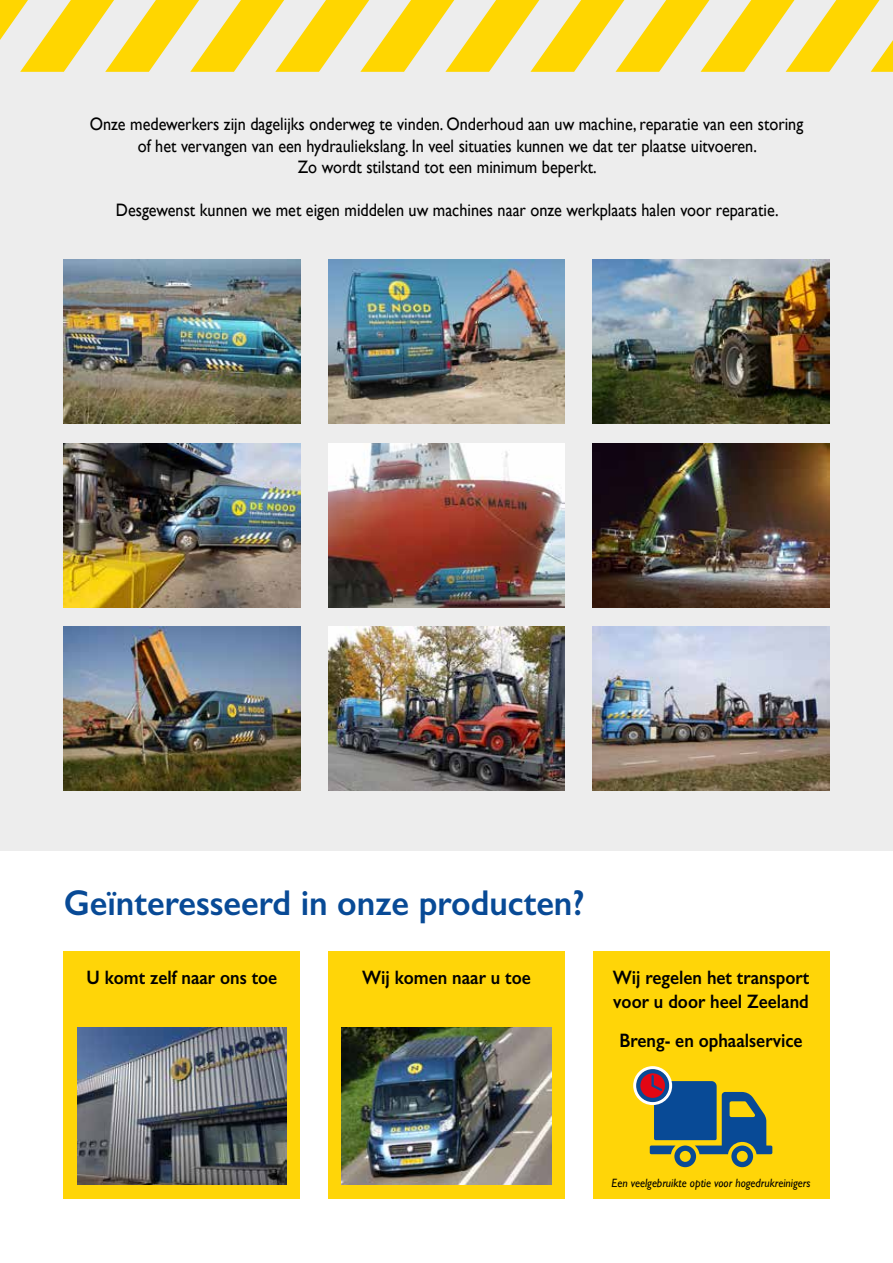
<style>
.page{position:relative;width:893px;height:1263px;background:#fff}
.page>*{position:absolute;margin:0;border:0;box-sizing:border-box;transform-origin:0 0}
.t1{font:600 36px "Gill Sans";color:#084a96;scale:.95 1}
.t2{font:600 19.5px/23.4px "Gill Sans";color:#000;scale:.9 1}
.t3{font:18px/21.6px "Gill Sans";color:#000;text-align:center;scale:.9 1}
.t4{font:italic 12px "Gill Sans";color:#000;scale:.95 1}
</style>
<div class="page">
<div style="left:0;top:0;width:893px;height:850px;background:#ededed"></div>
<svg style="left:0;top:0;width:893px;height:72px"></svg>
<img style="left:64px;top:260px;width:236px;height:164px">
<img style="left:328px;top:260px;width:237px;height:164px">
<img style="left:593px;top:260px;width:236px;height:164px">
<img style="left:64px;top:443px;width:236px;height:164px">
<img style="left:328px;top:443px;width:237px;height:164px">
<img style="left:593px;top:443px;width:236px;height:164px">
<img style="left:64px;top:627px;width:236px;height:164px">
<img style="left:328px;top:627px;width:237px;height:164px">
<img style="left:593px;top:627px;width:236px;height:164px">
<div style="left:64px;top:952px;width:236px;height:247px;background:#ffd508"></div>
<div style="left:328px;top:952px;width:237px;height:247px;background:#ffd508"></div>
<div style="left:593px;top:952px;width:236px;height:247px;background:#ffd508"></div>
<img style="left:77px;top:1027px;width:209px;height:157px">
<img style="left:342px;top:1027px;width:209px;height:157px">
<div style="left:633px;top:1066px;width:39px;height:39px;border:3px solid #fff;border-radius:50%"></div>
<svg style="left:638px;top:1071px;width:29px;height:29px"></svg>
<div style="left:636px;top:1069px;width:33px;height:33px;border:4px solid #084a96;border-radius:50%"></div>
<svg style="left:650px;top:1076px;width:122px;height:91px"></svg>
<p class="t3" style="left:90px;top:113px;width:794px">Onze medewerkers zijn dagelijks onderweg te vinden. Onderhoud aan uw machine, reparatie van een storing of het vervangen van een hydrauliekslang. In veel situaties kunnen we dat ter plaatse uitvoeren.<br>Zo wordt stilstand tot een minimum beperkt.</p>
<p class="t3" style="left:116px;top:199px;width:738px">Desgewenst kunnen we met eigen middelen uw machines naar onze werkplaats halen voor reparatie.</p>
<h1 class="t1" style="left:64px;top:881px;width:550px">Geïnteresseerd in onze producten?</h1>
<p class="t2" style="left:87px;top:966px;width:213px">U komt zelf naar ons toe</p>
<p class="t2" style="left:362px;top:966px;width:189px">Wij komen naar u toe</p>
<p class="t2" style="left:613px;top:966px;width:220px">Wij regelen het transport voor u door heel Zeeland</p>
<p class="t2" style="left:619px;top:1029px;width:205px">Breng- en ophaalservice</p>
<p class="t4" style="left:612px;top:1176px;width:211px">Een veelgebruikte optie voor hogedrukreinigers</p>
</div>
